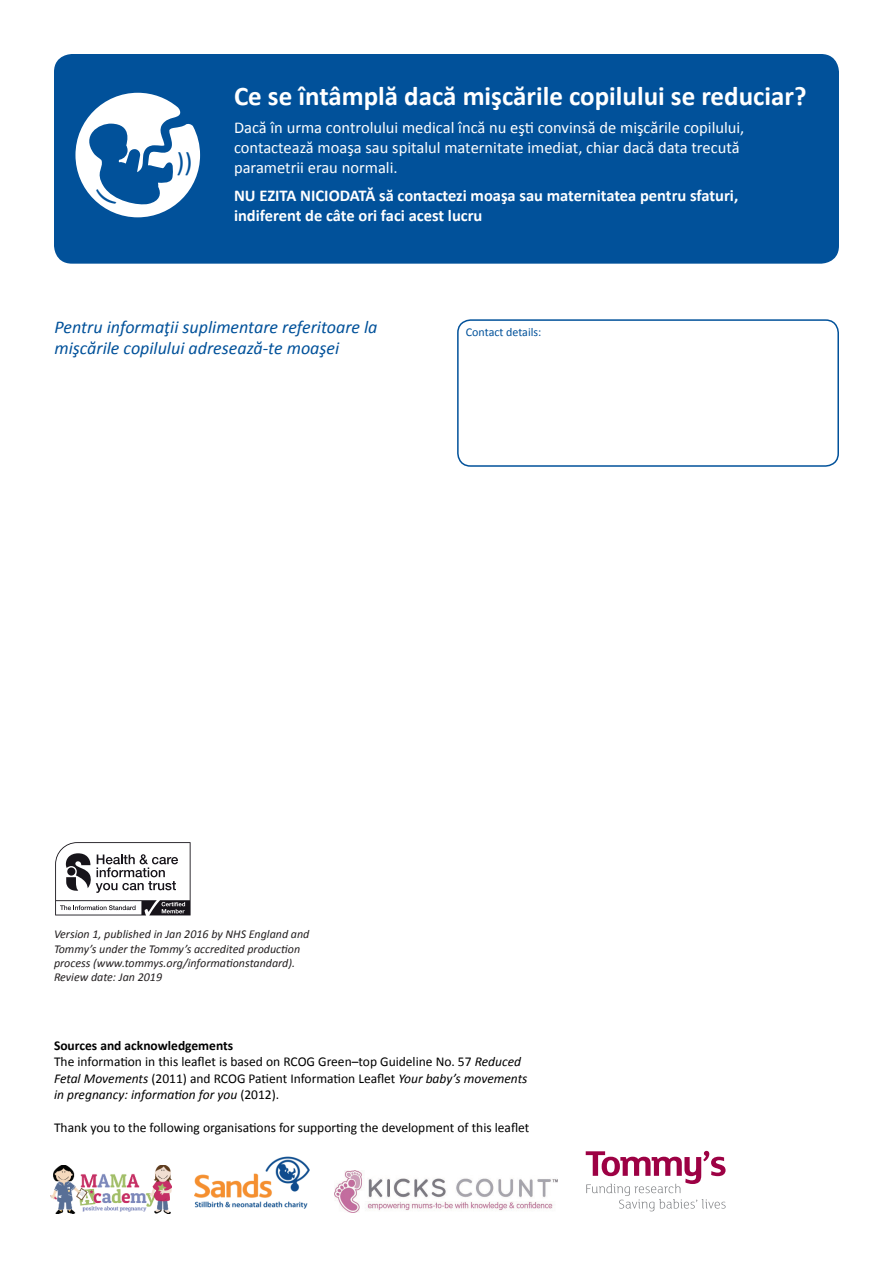
<style>
.page{position:relative;width:893px;height:1263px;background:#fff}
.page>*{position:absolute;margin:0;border:0;box-sizing:border-box;transform-origin:0 0}
.t1{font:700 27px "Calibri";color:#fff}
.t2{font:italic 18px/21.6px "Calibri";color:#01519a}
.t3{font:16.5px/19.8px "Calibri";color:#fff}
.t4{font:700 16.5px/19.8px "Calibri";color:#fff}
.t5{font:13.5px/16.5px "Calibri";color:#000}
.t6{font:italic 12px/14.4px "Calibri";color:#231f20}
.t7{font:12px "Calibri";color:#01519a}
.s1{font-weight:700}
.s2{font-style:italic}
</style>
<div class="page">
<div style="left:54px;top:54px;width:785px;height:210px;background:#01519a;border-radius:18px"></div>
<svg style="left:55px;top:842px;width:136px;height:73px"></svg>
<img style="left:50px;top:1165px;width:122px;height:49px">
<img style="left:194px;top:1156px;width:115px;height:53px">
<img style="left:334px;top:1170px;width:223px;height:43px">
<svg style="left:586px;top:1151px;width:140px;height:60px"></svg>
<div style="left:457px;top:319px;width:382px;height:148px;border:2px solid #01519a;border-radius:13px"></div>
<svg style="left:75px;top:93px;width:125px;height:124px"></svg>
<h1 class="t1" style="left:234px;top:79px;width:574px">Ce se întâmplă dacă mişcările copilului se reduciar?</h1>
<p class="t3" style="left:234px;top:118px;width:512px">Dacă în urma controlului medical încă nu eşti convinsă de mişcările copilului, contactează moaşa sau spitalul maternitate imediat, chiar dacă data trecută parametrii erau normali.</p>
<p class="t4" style="left:234px;top:186px;width:506px">NU EZITA NICIODATĂ să contactezi moaşa sau maternitatea pentru sfaturi, indiferent de câte ori faci acest lucru</p>
<h2 class="t2" style="left:55px;top:315px;width:324px">Pentru informaţii suplimentare referitoare la mişcările copilului adresează-te moaşei</h2>
<p class="t7" style="left:466px;top:325px;width:77px">Contact details:</p>
<p class="t6" style="left:54px;top:926px;width:257px">Version 1, published in Jan 2016 by NHS England and Tommy’s under the Tommy’s accredited production process (www.tommys.org/informationstandard).<br>Review date: Jan 2019</p>
<p class="t5" style="left:54px;top:1037px;width:475px"><span class="s1">Sources and acknowledgements<br></span>The information in this leaflet is based on RCOG Green–top Guideline No. 57 <span class="s2">Reduced Fetal Movements</span> (2011) and RCOG Patient Information Leaflet <span class="s2">Your baby’s movements in pregnancy: information for you</span> (2012).</p>
<p class="t5" style="left:54px;top:1119px;width:477px">Thank you to the following organisations for supporting the development of this leaflet</p>
</div>
